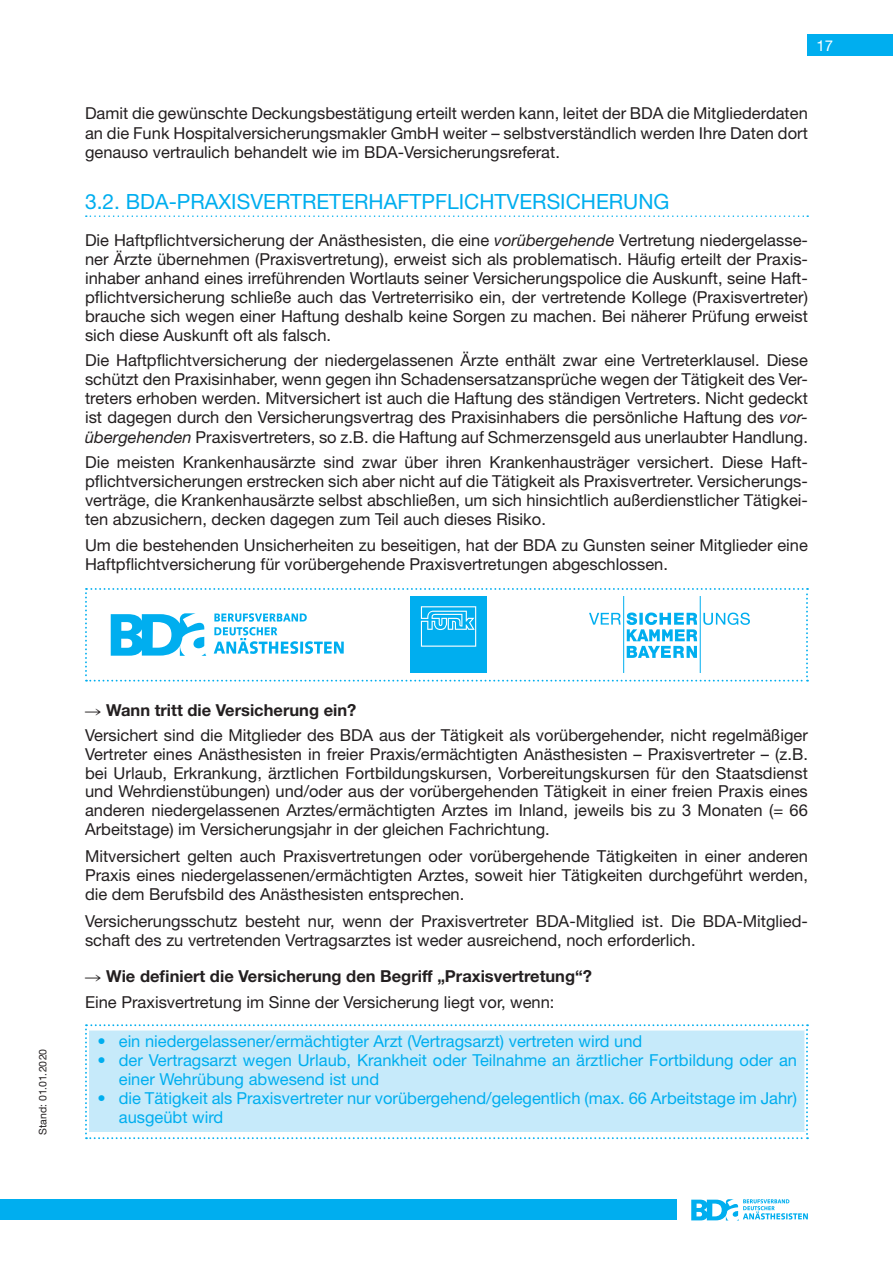
<style>
.page{position:relative;width:893px;height:1263px;background:#fff}
.page>*{position:absolute;margin:0;border:0;box-sizing:border-box;transform-origin:0 0}
.t1{font:21px "Helvetica Neue";color:#00aeef}
.t2{font:16.5px/19px "Helvetica Neue";color:#231f20;text-align:justify}
.t3{font:16.5px/19px "Helvetica Neue";color:#00aeef}
.t4{font:700 16.5px/25.8px "Helvetica Neue";color:#231f20}
.t5{font:15px "Helvetica Neue";color:#fff}
.t6{font:10.5px "Helvetica Neue";letter-spacing:.02em;color:#231f20}
.s1{font-style:italic}
.s2{font-family:"European Pi Four"}
.s3{font-weight:700}
.s4{font-family:"European Pi Four";font-weight:400}
.s5{font-weight:400}
</style>
<div class="page">
<svg style="left:691px;top:1199px;width:117px;height:21px"></svg>
<div style="left:0;top:1199px;width:676px;height:21px;background:#00aeef"></div>
<div style="left:808px;top:34px;width:85px;height:21px;background:#00aeef"></div>
<svg style="left:86px;top:215px;width:722px;height:2px"></svg>
<svg style="left:85px;top:588px;width:723px;height:94px"></svg>
<svg style="left:85px;top:1024px;width:723px;height:115px;background:#caebfa"></svg>
<p class="t5" style="left:816px;top:36px;width:18px">17</p>
<p class="t2" style="left:85px;top:103px;width:724px;line-height:19.5px">Damit die gewünschte Deckungsbestätigung erteilt werden kann, leitet der BDA die Mitgliederdaten an die Funk H ospitalversicherungsmakler GmbH weiter – selbstverständlich werden I hre Daten dort genauso vertraulich behandelt wie im BDA-Versicherungsreferat.</p>
<p class="t1" style="left:85px;top:189px;width:107px">3.2. BDA-PRA</p>
<p class="t1" style="left:218px;top:189px;width:27px">XISVERTRETERHAFTPFLICHTVERSICHERUNG</p>
<p class="t2" style="left:85px;top:230px;width:724px">Die H aftpflichtversicherung der Anästhesisten, die eine <span class="s1">vorübergehende</span> Vertretung niedergelasse&shy;ner Ärzte übernehmen (Praxisvertretung), erweist sich als problematisch. H äufig erteilt der Praxis&shy;inhaber anhand eines irreführenden Wortlauts seiner Versicherungspolice die Auskunft, seine Haft&shy;pflichtversicherung schließe auch das Vertreterrisiko ein, der vertretende Kollege (Praxisvertreter) brauche sich wegen einer Haftung deshalb keine Sorgen zu machen. Bei näherer Prüfung erweist sich diese Auskunft oft als falsch.</p>
<p class="t2" style="left:85px;top:351px;width:724px">Die H aftpflichtversicherung der niedergelassenen Ärzte enthält zwar eine Vertreterklausel. Diese schützt den Praxisinhaber, wenn gegen ihn Schadensersatzansprüche wegen der Tätigkeit des Ver&shy;treters erhoben werden. Mitversichert ist auch die H aftung des ständigen Vertreters. Nicht gedeckt ist dagegen durch den Versicherungsvertrag des Praxisinhabers die persönliche Haftung des <span class="s1">vor&shy;übergehenden</span> Praxisvertreters, so z.B. die H aftung auf Schmerzensgeld aus unerlaubter H andlung.</p>
<p class="t2" style="left:85px;top:452px;width:724px">Die meisten Krankenhausärzte sind zwar über ihren Krankenhausträger versichert. Diese H aft&shy;pflichtversicherungen erstrecken sich aber nicht auf die Tätigkeit als Praxisvertreter. Versicherungs&shy;verträge, die Krankenhausärzte selbst abschließen, um sich hinsichtlich außerdienstlicher Tätigkei&shy;ten abzusichern, decken dagegen zum Teil auch dieses Risiko.</p>
<p class="t2" style="left:85px;top:535px;width:724px">Um die bestehenden Unsicherheiten zu beseitigen, hat der BDA zu Gunsten seiner Mitglieder eine<br>H aftpflichtversicherung für vorübergehende Praxisvertretungen abgeschlossen.</p>
<p class="t6" style="left:37px;top:1135px;width:88px;rotate:-90deg">Stand: 01.01.2020</p>
<p class="t2" style="left:85px;top:697px;width:724px;line-height:25.2px"><span class="s2">R</span> <span class="s3">Wann tritt die Versicherung ein?<br></span>Versichert sind die Mitglieder des BDA aus der Tätigkeit als vorübergehender, nicht regelmäßiger</p>
<p class="t2" style="left:85px;top:744px;width:724px">Vertreter eines Anästhesisten in freier Praxis/ermächtigten Anästhesisten – Praxisvertreter – (z.B. bei Urlaub, Erkrankung, ärztlichen Fortbildungskursen, Vorbereitungskursen für den Staatsdienst und Wehrdienstübungen) und/oder aus der vorübergehenden Tätigkeit in einer freien Praxis eines anderen niedergelassenen Arztes/ermächtigten Arztes im I nland, jeweils bis zu 3 Monaten (= 66<br>Arbeitstage) im Versicherungsjahr in der gleichen Fachrichtung.</p>
<p class="t2" style="left:85px;top:846px;width:724px">Mitversichert gelten auch Praxisvertretungen oder vorübergehende Tätigkeiten in einer anderen Praxis eines niedergelassenen/ermächtigten Arztes, soweit hier Tätigkeiten durchgeführt werden, die dem Berufsbild des Anästhesisten entsprechen.</p>
<p class="t2" style="left:85px;top:911px;width:724px">Versicherungsschutz besteht nur, wenn der Praxisvertreter BDA-Mitglied ist. Die BDA-Mitglied&shy;schaft des zu vertretenden Vertragsarztes ist weder ausreichend, noch erforderlich.</p>
<p class="t4" style="left:85px;top:963px;width:508px"><span class="s4">R</span> Wie definiert die Versicherung den Begriff „Praxisvertretung“?<br><span class="s5">Eine Praxisvertretung im Sinne der Versicherung liegt vor, wenn:</span></p>
<p class="t3" style="left:98px;top:1031px;width:546px">• ein niedergelassener/ermächtigter Arzt (Vertragsarzt) vertreten wird und</p>
<p class="t3" style="left:119px;top:1050px;width:680px;text-indent:-21px">• der Vertragsarzt wegen Urlaub, Krankheit oder Teilnahme an ärztlicher Fortbildung oder an einer Wehrübung abwesend ist und</p>
<p class="t3" style="left:119px;top:1088px;width:680px;text-indent:-21px">• die Tätigkeit als Praxisvertreter nur vorübergehend/gelegentlich (max. 66 Arbeitstage im Jahr) ausgeübt wird</p>
</div>
